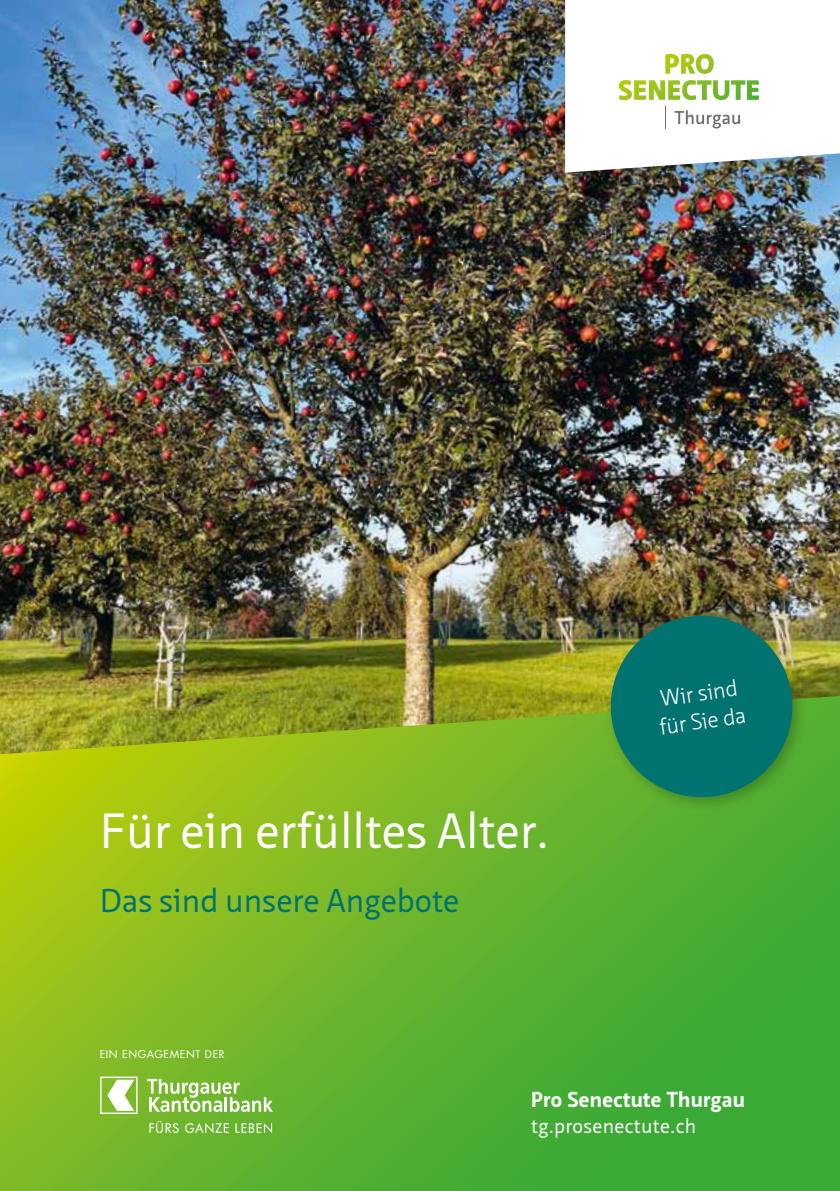
<style>
.page{position:relative;width:840px;height:1191px;background:#fff}
.page>*{position:absolute;margin:0;border:0;box-sizing:border-box;transform-origin:0 0}
.t1{font:48px "Neue Sans Pro";color:#fff}
.t2{font:32px "Neue Sans Pro";color:#007270}
.t3{font:300 22px/28px "Neue Sans Pro";color:#fff}
.t4{font:700 21px "Neue Sans Pro";letter-spacing:.015em;color:#fff}
.t5{font:19.6px "Neue Sans Pro";letter-spacing:.015em;color:#fff}
.t6{font:10.6px "Futura LT";letter-spacing:.055em;color:#fff}
</style>
<div class="page">
<img style="left:0;top:0;width:839px;height:696px">
<svg style="left:0;top:696px;width:839px;height:495px;background:#6db429"></svg>
<div style="left:602px;top:607px;width:206px;height:206px;background:#000;opacity:.25"></div>
<svg style="left:604px;top:609px;width:194px;height:194px;background:#217b5d"></svg>
<svg style="left:564px;top:0;width:275px;height:173px"></svg>
<svg style="left:618px;top:54px;width:140px;height:46px"></svg>
<svg style="left:674px;top:110px;width:65px;height:18px"></svg>
<svg style="left:665px;top:106px;width:1px;height:23px"></svg>
<svg style="left:149px;top:1121px;width:29px;height:12px"></svg>
<svg style="left:185px;top:1123px;width:44px;height:10px"></svg>
<svg style="left:235px;top:1123px;width:37px;height:10px"></svg>
<svg style="left:100px;top:1076px;width:37px;height:38px"></svg>
<svg style="left:147px;top:1078px;width:126px;height:34px"></svg>
<p class="t1" style="left:100px;top:799px;width:450px">Für ein erfülltes Alter.</p>
<p class="t2" style="left:100px;top:879px;width:361px">Das sind unsere Angebote</p>
<p class="t6" style="left:100px;top:1047px;width:126px">EIN ENGAGEMENT DER</p>
<p class="t3" style="left:653px;top:685px;width:88px;rotate:-8deg">Wir sind für Sie da</p>
<p class="t4" style="left:531px;top:1085px;width:215px">Pro Senectute Thurgau</p>
<p class="t5" style="left:531px;top:1113px;width:166px">tg.prosenectute.ch</p>
</div>
